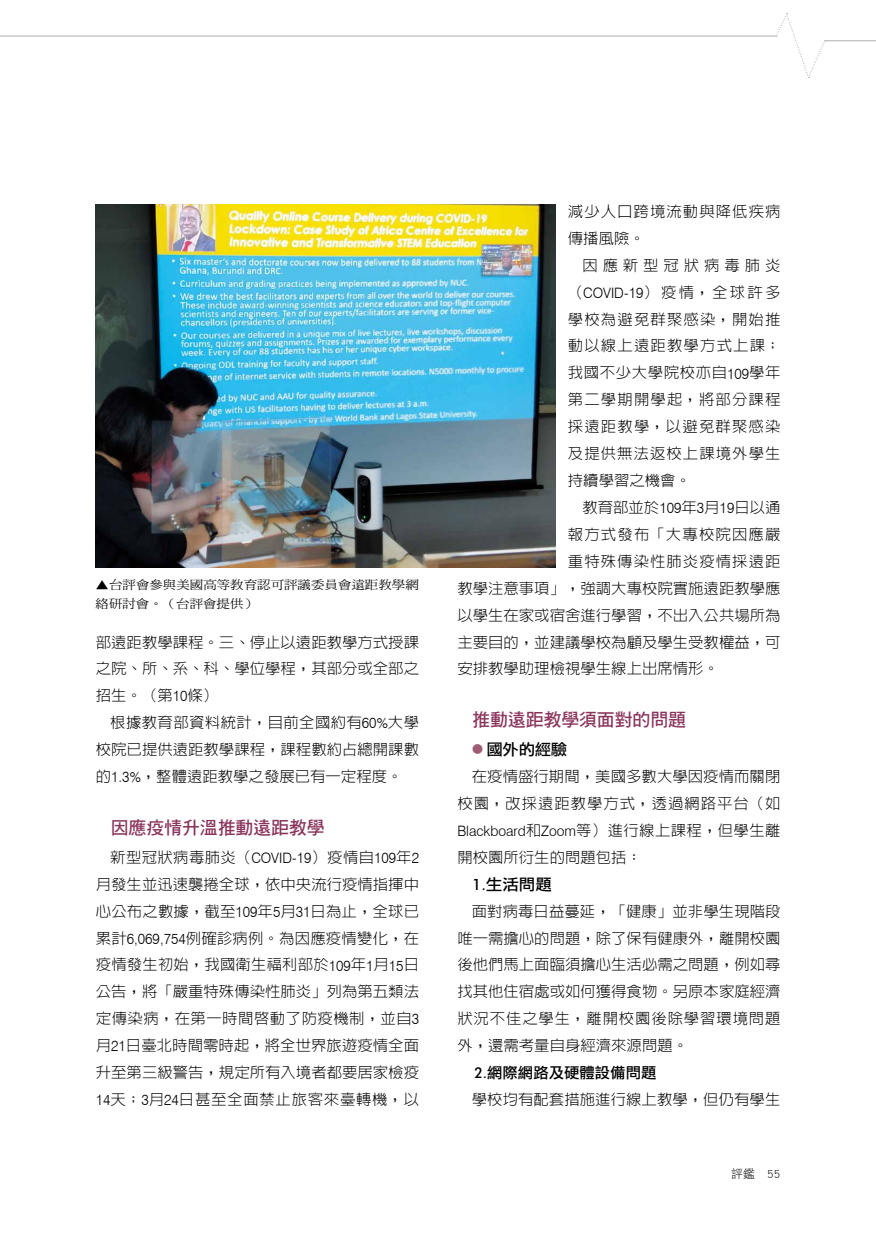
<style>
.page{position:relative;width:876px;height:1234px;background:#fff}
.page>*{position:absolute;margin:0;border:0;box-sizing:border-box;transform-origin:0 0}
.t1{font:18px "DF Hei Std W7";letter-spacing:-.01em;color:#8a345d}
.t2{font:15.75px "DF Li Hei Std W5";letter-spacing:-.025em;color:#000;scale:1.05 1}
.t3{font:300 15px/26.8px "AR Hei B5 HK";color:#000;text-align:justify}
.t4{font:300 15px/26.8px "AR Hei B5 HK";letter-spacing:.07em;color:#000}
.t5{font:300 15px "AR Hei B5 HK";letter-spacing:.075em;color:#000}
.t6{font:15px "DF Li Hei Std W5";color:#000}
.t7{font:300 14.4px "Swiss 721 BT";color:#000}
.t8{font:12px/18.6px "DF Ming Std W5";color:#000;scale:1.12 1}
.t9{font:12px "DF Hei Std W3";color:#000}
.s1{font-family:"Swiss 721 BT"}
.s2{font-family:"Swiss 721 BT";font-size:14.4px}
.s3{font-family:"DF Kai Shu Std W3";font-size:10.95px;color:#9f5a74}
.s4{font-family:"AR Hei B5 HK";font-size:15px}
.s5{font-family:"Futura BT";font-weight:500}
.s6{font-family:"Futura BT";font-weight:500;font-size:15px}
.s7{font-family:"Futura BT";font-weight:500;font-size:14.4px}
</style>
<div class="page">
<hr style="left:0;top:35px;width:776px;height:2px;background:#b5b6b6">
<hr style="left:825px;top:40px;width:51px;height:1px;background:#b5b6b6">
<svg style="left:776px;top:13px;width:50px;height:65px"></svg>
<img style="left:96px;top:204px;width:459px;height:363px">
<p class="t8" style="left:96px;top:575px;width:290px">▲台評會參與美國高等教育認可評議委員會遠距教學網絡研討會。（台評會提供）</p>
<p class="t3" style="left:96px;top:628px;width:325px">部遠距教學課程。三、停止以遠距教學方式授課之院、所、系、科、學位學程，其部分或全部之招生。（第<span class="s1">10</span>條）</p>
<p class="t3" style="left:96px;top:709px;width:325px;text-indent:14px">根據教育部資料統計，目前全國約有<span class="s1">60</span><span class="s2">%</span>大學校院已提供遠距教學課程，課程數約占總開課數的<span class="s1">1</span><span class="s2">.</span><span class="s1">3</span><span class="s2">%</span>，整體遠距教學之發展已有一定程度。</p>
<p class="t1" style="left:111px;top:817px;width:216px">因應疫情升溫推動遠距教學</p>
<p class="t3" style="left:96px;top:843px;width:325px;text-indent:14px">新型冠狀病毒肺炎（<span class="s2">COVID-</span><span class="s1">19</span>）疫情自<span class="s1">109</span>年<span class="s1">2</span>月發生並迅速襲捲全球，依中央流行疫情指揮中心公布之數據，截至<span class="s1">109</span>年<span class="s1">5</span>月<span class="s1">31</span>日為止，全球已累計<span class="s1">6</span><span class="s2">,</span><span class="s1">069</span><span class="s2">,</span><span class="s1">754</span>例確診病例。為因應疫情變化，在疫情發生初始，我國衛生福利部於<span class="s1">109</span>年<span class="s1">1</span>月<span class="s1">15</span>日公告，將「嚴重特殊傳染性肺炎」列為第五類法定傳染病，在第一時間啟動了防疫機制，並自<span class="s1">3</span>月<span class="s1">21</span>日臺北時間零時起，將全世界旅遊疫情全面升至第三級警告，規定所有入境者都要居家檢疫<span class="s1">14</span>天；<span class="s1">3</span>月<span class="s1">24</span>日甚至全面禁止旅客來臺轉機，以</p>
<p class="t4" style="left:568px;top:198px;width:214px">減少人口跨境流動與降低疾病傳播風險。</p>
<p class="t3" style="left:568px;top:251px;width:214px;text-indent:14px">因應新型冠狀病毒肺炎（<span class="s2">COVID-</span><span class="s1">19</span>）疫情，全球許多學校為避免群聚感染，開始推動以線上遠距教學方式上課；我國不少大學院校亦自<span class="s1">109</span>學年第二學期開學起，將部分課程採遠距教學，以避免群聚感染及提供無法返校上課境外學生持續學習之機會。</p>
<p class="t3" style="left:582px;top:493px;width:200px">教育部並於<span class="s1">109</span>年<span class="s1">3</span>月<span class="s1">19</span>日以通</p>
<p class="t5" style="left:568px;top:526px;width:214px">報方式發布「大專校院因應嚴</p>
<p class="t4" style="left:568px;top:547px;width:214px">重特殊傳染性肺炎疫情採遠距</p>
<p class="t3" style="left:457px;top:574px;width:325px">教學注意事項」，強調大專校院實施遠距教學應</p>
<p class="t3" style="left:457px;top:601px;width:325px">以學生在家或宿舍進行學習，不出入公共場所為</p>
<p class="t3" style="left:457px;top:628px;width:325px">主要目的，並建議學校為顧及學生受教權益，可</p>
<p class="t3" style="left:457px;top:655px;width:263px">安排教學助理檢視學生線上出席情形。</p>
<p class="t1" style="left:472px;top:709px;width:216px">推動遠距教學須面對的問題</p>
<p class="t2" style="left:472px;top:740px;width:92px"><span class="s3">●</span> 國外的經驗</p>
<p class="t3" style="left:457px;top:762px;width:325px;text-align:right">在疫情盛行期間，美國多數大學因疫情而關閉校園，改採遠距教學方式，透過網路平台（如</p>
<p class="t7" style="left:457px;top:822px;width:325px">Blackboard<span class="s4">和</span>Zoom<span class="s4">等）進行線上課程，但學生離</span></p>
<p class="t3" style="left:457px;top:843px;width:186px">開校園所衍生的問題包括：</p>
<p class="t2" style="left:472px;top:875px;width:77px"><span class="s5">1</span><span class="s6">.</span>生活問題</p>
<p class="t3" style="left:457px;top:897px;width:325px;text-indent:14px">面對病毒日益蔓延，「健康」並非學生現階段唯一需擔心的問題，除了保有健康外，離開校園後他們馬上面臨須擔心生活必需之問題，例如尋找其他住宿處或如何獲得食物。另原本家庭經濟狀況不佳之學生，離開校園後除學習環境問題外，還需考量自身經濟來源問題。</p>
<p class="t6" style="left:474px;top:1064px;width:184px"><span class="s5">2</span><span class="s7">.</span>網際網路及硬體設備問題</p>
<p class="t3" style="left:472px;top:1085px;width:310px">學校均有配套措施進行線上教學，但仍有學生</p>
<p class="t9" style="left:731px;top:1167px;width:51px">評鑑 55</p>
</div>
